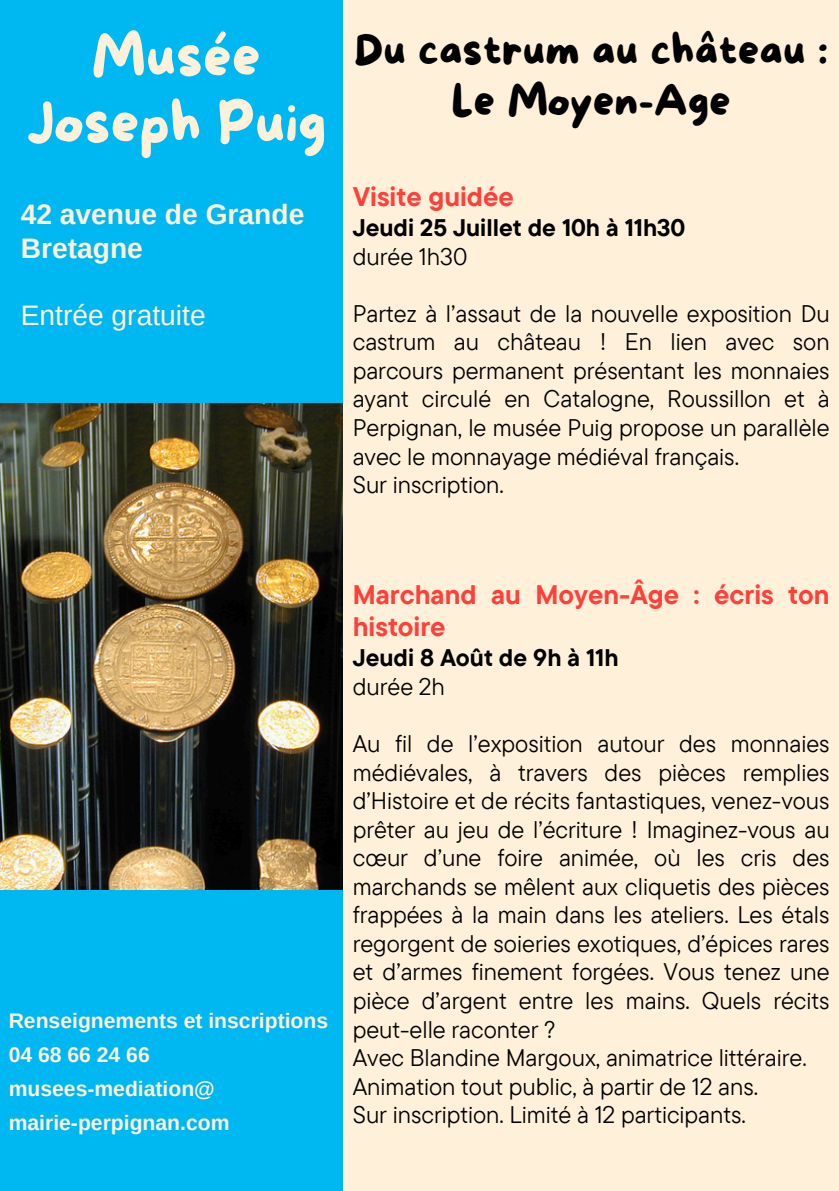
<style>
.page{position:relative;width:839px;height:1191px;background:#fff}
.page>*{position:absolute;margin:0;border:0;box-sizing:border-box;transform-origin:0 0}
.t1{font:56.4px/66.6px "More Sugar";color:#fff0d9;text-align:center}
.t2{font:42.2px/50.8px "More Sugar";color:#000;text-align:center}
.t3{font:700 28.2px/33.8px "Arimo";color:#fff0d9}
.t4{font:28.2px "Arimo";color:#fff0d9}
.t5{font:700 26.8px/31.8px "TT Commons Pro";color:#fe403b}
.t6{font:24px/28.6px "TT Commons Pro";color:#000}
.t7{font:700 24px/28.6px "TT Commons Pro";color:#000}
.t8{font:700 21.2px "Arimo";color:#fff0d9}
.s1{font-weight:400}
</style>
<div class="page">
<div style="left:0;top:0;width:838px;height:1191px;background:#fff0d9"></div>
<div style="left:0;top:0;width:342px;height:1191px;background:#00b8f1"></div>
<img style="left:0;top:404px;width:342px;height:486px">
<h4 class="t1" style="left:26px;top:26px;width:301px">Musée<br>Joseph Puig</h4>
<p class="t3" style="left:21px;top:197px;width:285px">42 avenue de Grande<br>Bretagne</p>
<p class="t4" style="left:21px;top:300px;width:186px">Entrée gratuite</p>
<p class="t2" style="left:354px;top:27px;width:475px">Du castrum au château :<br>Le Moyen-Age</p>
<p class="t5" style="left:353px;top:180px;width:163px">Visite guidée</p>
<p class="t7" style="left:353px;top:213px;width:334px">Jeudi 25 Juillet de 10h à 11h30 <span class="s1">durée 1h30</span></p>
<h1 class="t6" style="left:353px;top:299px;width:478px">Partez à l’assaut de la nouvelle exposition Du castrum au château ! En lien avec son parcours permanent présentant les monnaies ayant circulé en Catalogne, Roussillon et à Perpignan, le musée Puig propose un parallèle avec le monnayage médiéval français.<br>Sur inscription.</h1>
<h5 class="t8" style="left:9px;top:1009px;width:321px">Renseignements et inscriptions</h5>
<p class="t8" style="left:9px;top:1043px;width:142px">04 68 66 24 66</p>
<h4 class="t8" style="left:9px;top:1077px;width:208px">musees-mediation@</h4>
<h5 class="t8" style="left:9px;top:1110px;width:222px">mairie-perpignan.com</h5>
<h2 class="t5" style="left:353px;top:578px;width:478px">Marchand au Moyen-Âge : écris ton histoire</h2>
<h2 class="t7" style="left:353px;top:643px;width:267px">Jeudi 8 Août de 9h à 11h <span class="s1">durée 2h</span></h2>
<h5 class="t6" style="left:353px;top:729px;width:478px">Au fil de l’exposition autour des monnaies médiévales, à travers des pièces remplies d’Histoire et de récits fantastiques, venez-vous prêter au jeu de l’écriture ! Imaginez-vous au cœur d’une foire animée, où les cris des marchands se mêlent aux cliquetis des pièces frappées à la main dans les ateliers. Les étals regorgent de soieries exotiques, d’épices rares et d’armes finement forgées. Vous tenez une pièce d’argent entre les mains. Quels récits peut-elle raconter ?<br>Avec Blandine Margoux, animatrice littéraire.<br>Animation tout public, à partir de 12 ans.<br>Sur inscription. Limité à 12 participants.</h5>
</div>
